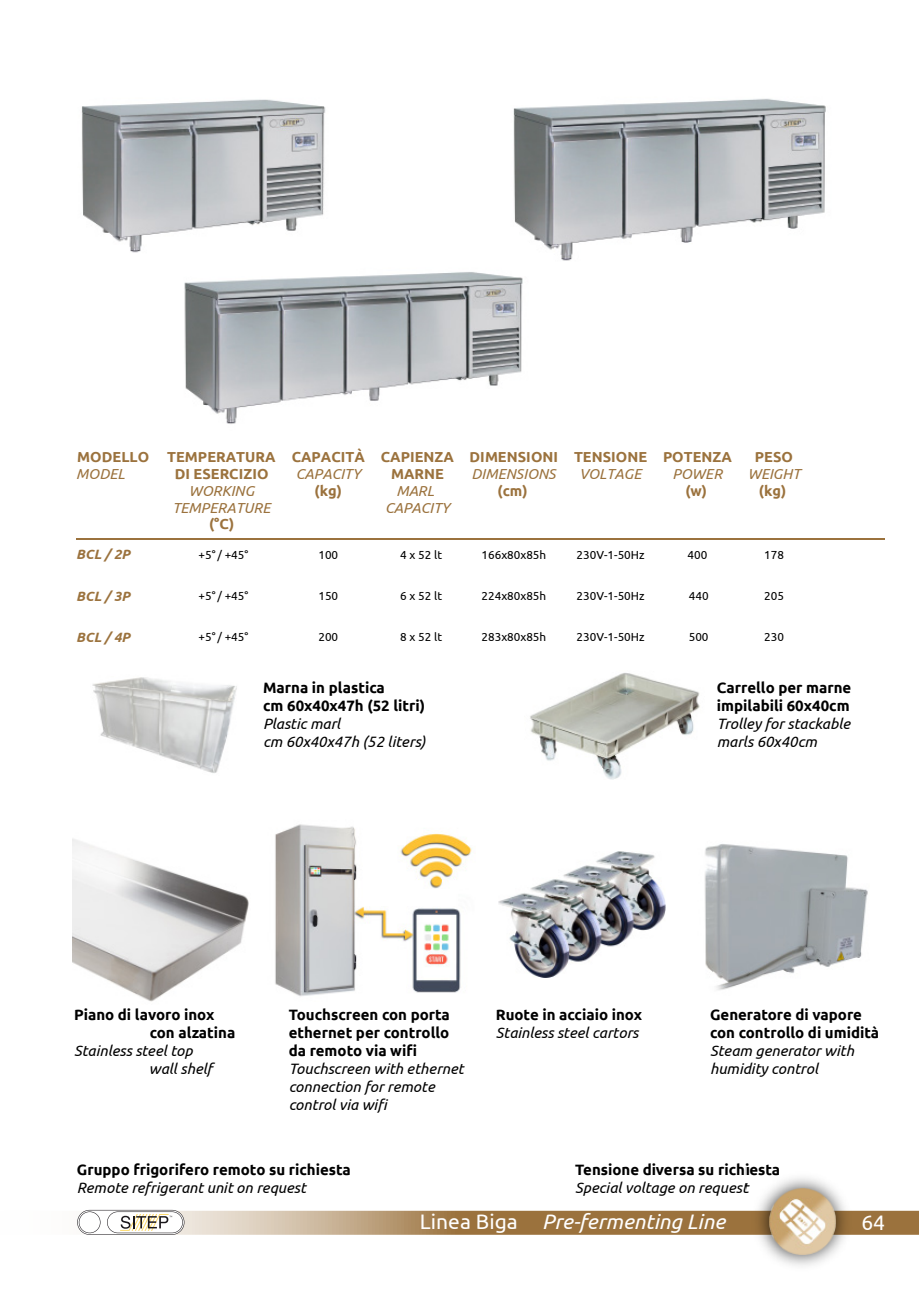
<style>
.page{position:relative;width:919px;height:1289px;background:#fff}
.page>*{position:absolute;margin:0;border:0;box-sizing:border-box;transform-origin:0 0}
.t1{font:italic 21px "Ubuntu";color:#fff}
.t2{font:21px "Ubuntu";color:#fff}
.t3{font:700 15px/18px "Ubuntu";color:#000}
.t4{font:italic 15px/18px "Ubuntu";color:#000}
.t5{font:700 14.4px/16.6px "Ubuntu";color:#9b723d;text-align:center}
.t6{font:italic 14.4px/16.8px "Ubuntu";color:#9b723d;text-align:center}
.t7{font:italic 700 13.5px "Ubuntu";color:#9b723d}
.t8{font:11.7px "Ubuntu";letter-spacing:.005em;color:#000}
.s1{font-style:normal}
</style>
<div class="page">
<svg style="left:184px;top:1210px;width:734px;height:24px;background:#b2926a"></svg>
<img style="left:184px;top:272px;width:339px;height:152px">
<img style="left:498px;top:852px;width:167px;height:125px">
<img style="left:81px;top:99px;width:245px;height:154px">
<img style="left:513px;top:98px;width:313px;height:163px">
<hr style="left:77px;top:538px;width:808px;height:2px;background:#9b723d">
<img style="left:72px;top:839px;width:177px;height:163px">
<img style="left:275px;top:824px;width:197px;height:173px">
<img style="left:746px;top:1177px;width:113px;height:89px">
<img style="left:769px;top:1188px;width:66px;height:66px">
<img style="left:530px;top:673px;width:170px;height:106px">
<img style="left:92px;top:677px;width:145px;height:96px">
<img style="left:704px;top:844px;width:164px;height:146px">
<svg style="left:77px;top:1209px;width:107px;height:25px"></svg>
<p class="t5" style="left:77px;top:448px;width:73px">MODELLO</p>
<p class="t6" style="left:76px;top:465px;width:50px">MODEL</p>
<p class="t5" style="left:167px;top:448px;width:110px">TEMPERATURA<br>DI ESERCIZIO</p>
<p class="t6" style="left:172px;top:482px;width:100px">WORKING<br>TEMPERATURE</p>
<p class="t5" style="left:209px;top:515px;width:27px">(°C)</p>
<p class="t5" style="left:292px;top:448px;width:75px">CAPACITÀ</p>
<p class="t6" style="left:296px;top:465px;width:66px">CAPACITY</p>
<p class="t5" style="left:314px;top:482px;width:29px">(kg)</p>
<p class="t5" style="left:381px;top:448px;width:74px">CAPIENZA<br>MARNE</p>
<p class="t6" style="left:385px;top:482px;width:66px">MARL<br>CAPACITY</p>
<p class="t5" style="left:469px;top:448px;width:90px">DIMENSIONI</p>
<p class="t6" style="left:471px;top:465px;width:86px">DIMENSIONS</p>
<p class="t5" style="left:497px;top:482px;width:32px">(cm)</p>
<p class="t5" style="left:574px;top:448px;width:75px">TENSIONE</p>
<p class="t6" style="left:579px;top:465px;width:64px">VOLTAGE</p>
<p class="t5" style="left:663px;top:448px;width:70px">POTENZA</p>
<p class="t6" style="left:672px;top:465px;width:51px">POWER</p>
<p class="t5" style="left:685px;top:482px;width:23px">(w)</p>
<p class="t5" style="left:754px;top:448px;width:40px">PESO</p>
<p class="t6" style="left:747px;top:465px;width:54px">WEIGHT</p>
<p class="t5" style="left:758px;top:482px;width:29px">(kg)</p>
<p class="t7" style="left:76px;top:546px;width:55px">BCL / 2P</p>
<p class="t8" style="left:198px;top:547px;width:51px">+5° / +45°</p>
<p class="t8" style="left:318px;top:547px;width:21px">100</p>
<p class="t8" style="left:400px;top:547px;width:43px">4 x 52 lt</p>
<p class="t8" style="left:481px;top:547px;width:66px">166x80x85h</p>
<p class="t8" style="left:576px;top:547px;width:69px">230V-1-50Hz</p>
<p class="t8" style="left:687px;top:547px;width:21px">400</p>
<p class="t8" style="left:764px;top:547px;width:21px">178</p>
<p class="t7" style="left:76px;top:587px;width:55px">BCL / 3P</p>
<p class="t8" style="left:198px;top:589px;width:51px">+5° / +45°</p>
<p class="t8" style="left:318px;top:589px;width:21px">150</p>
<p class="t8" style="left:400px;top:589px;width:43px">6 x 52 lt</p>
<p class="t8" style="left:481px;top:589px;width:66px">224x80x85h</p>
<p class="t8" style="left:576px;top:589px;width:69px">230V-1-50Hz</p>
<p class="t8" style="left:688px;top:589px;width:21px">440</p>
<p class="t8" style="left:764px;top:589px;width:21px">205</p>
<p class="t7" style="left:76px;top:628px;width:55px">BCL / 4P</p>
<p class="t8" style="left:198px;top:630px;width:51px">+5° / +45°</p>
<p class="t8" style="left:318px;top:630px;width:21px">200</p>
<p class="t8" style="left:400px;top:630px;width:43px">8 x 52 lt</p>
<p class="t8" style="left:481px;top:630px;width:66px">283x80x85h</p>
<p class="t8" style="left:576px;top:630px;width:69px">230V-1-50Hz</p>
<p class="t8" style="left:688px;top:630px;width:21px">500</p>
<p class="t8" style="left:764px;top:630px;width:21px">230</p>
<p class="t3" style="left:263px;top:678px;width:164px">Marna in plastica<br>cm 60x40x47h (52 litri)</p>
<p class="t4" style="left:263px;top:714px;width:164px">Plastic marl<br>cm 60x40x47h (52 liters)</p>
<p class="t3" style="left:716px;top:678px;width:136px">Carrello per marne impilabili 60x40cm</p>
<p class="t4" style="left:716px;top:714px;width:135px">Trolley for stackable marls 60x40cm</p>
<p class="t3" style="left:150px;top:1005px;width:87px;text-indent:-76px">Piano di lavoro inox con alzatina</p>
<p class="t4" style="left:149px;top:1040px;width:65px;text-indent:-75px">Stainless steel top wall shelf</p>
<p class="t3" style="left:289px;top:1005px;width:163px;text-align:justify">Touchscreen con porta ethernet per controllo da remoto via wifi</p>
<p class="t4" style="left:289px;top:1058px;width:176px">Touchscreen with ethernet connection for remote control via wifi</p>
<p class="t3" style="left:77px;top:1160px;width:275px">Gruppo frigorifero remoto su richiesta</p>
<p class="t4" style="left:77px;top:1177px;width:231px">Remote refrigerant unit on request</p>
<p class="t3" style="left:496px;top:1005px;width:148px">Ruote in acciaio inox</p>
<p class="t4" style="left:496px;top:1022px;width:144px">Stainless steel cartors</p>
<p class="t3" style="left:710px;top:1005px;width:171px">Generatore di vapore con controllo di umidità</p>
<p class="t4" style="left:710px;top:1040px;width:145px">Steam generator with humidity control</p>
<p class="t3" style="left:575px;top:1160px;width:206px">Tensione diversa su richiesta</p>
<p class="t4" style="left:575px;top:1177px;width:174px">Special voltage on request</p>
<h1 class="t1" style="left:420px;top:1208px;width:307px"><span class="s1">Linea Biga</span> Pre-fermenting Line</h1>
<h1 class="t2" style="left:861px;top:1209px;width:25px">64</h1>
</div>
